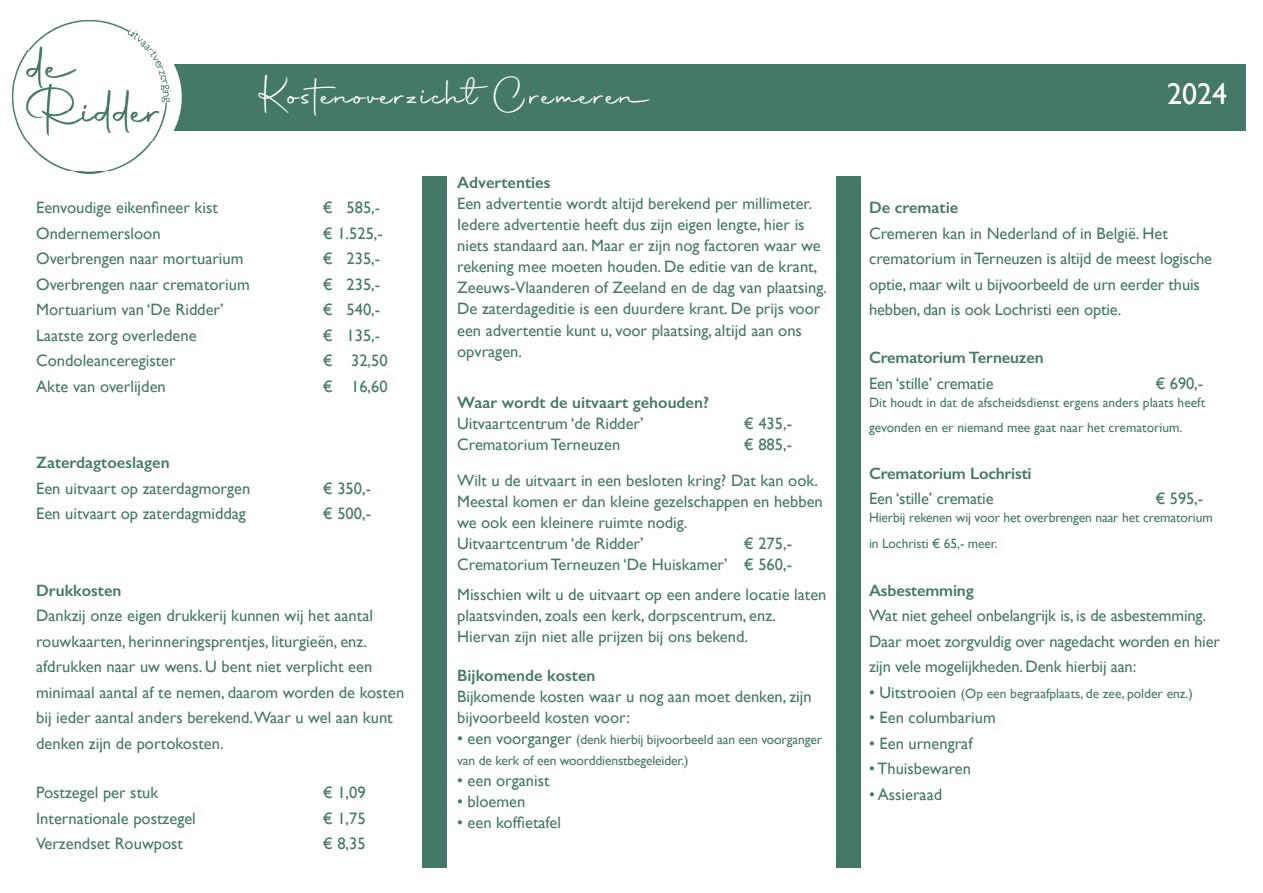
<style>
.page{position:relative;width:1263px;height:893px;background:#fff}
.page>*{position:absolute;margin:0;border:0;box-sizing:border-box;transform-origin:0 0}
.t1{font:40.5px "Autography";letter-spacing:.04em;color:#fff}
.t2{font:30px "Gill Sans";color:#fff}
.t3{font:16.5px/21px "Gill Sans";color:#457969}
.t4{font:600 16.5px "Gill Sans";color:#457969}
.t5{font:13.5px/25.5px "Gill Sans";letter-spacing:-.01em;color:#457969}
.s1{font-size:16.5px}
</style>
<div class="page">
<div style="left:170px;top:64px;width:1075px;height:67px;background:#447969"></div>
<div style="left:36px;top:24px;width:146px;height:146px;background:#fff;border-radius:50%"></div>
<img style="left:13px;top:20px;width:157px;height:154px">
<div style="left:422px;top:176px;width:24px;height:691px;background:#447969"></div>
<div style="left:836px;top:176px;width:24px;height:691px;background:#447969"></div>
<h1 class="t1" style="left:259px;top:69px;width:393px">Kostenoverzicht Cremeren</h1>
<h2 class="t2" style="left:1167px;top:76px;width:61px">2024</h2>
<p class="t3" style="left:36px;top:197px;width:183px">Eenvoudige eikenfineer kist</p>
<p class="t3" style="left:323px;top:197px;width:59px">€ 585,-</p>
<p class="t3" style="left:36px;top:223px;width:126px">Ondernemersloon</p>
<p class="t3" style="left:323px;top:223px;width:62px">€ 1.525,-</p>
<p class="t3" style="left:36px;top:248px;width:209px">Overbrengen naar mortuarium</p>
<p class="t3" style="left:323px;top:248px;width:59px">€ 235,-</p>
<p class="t3" style="left:36px;top:274px;width:215px">Overbrengen naar crematorium</p>
<p class="t3" style="left:323px;top:274px;width:59px">€ 235,-</p>
<p class="t3" style="left:36px;top:299px;width:189px">Mortuarium van ‘De Ridder’</p>
<p class="t3" style="left:323px;top:299px;width:59px">€ 540,-</p>
<p class="t3" style="left:36px;top:325px;width:162px">Laatste zorg overledene</p>
<p class="t3" style="left:323px;top:325px;width:59px">€ 135,-</p>
<p class="t3" style="left:36px;top:350px;width:141px">Condoleanceregister</p>
<p class="t3" style="left:323px;top:350px;width:67px">€ 32,50</p>
<p class="t3" style="left:36px;top:376px;width:131px">Akte van overlijden</p>
<p class="t3" style="left:323px;top:376px;width:67px">€ 16,60</p>
<p class="t4" style="left:36px;top:453px;width:135px">Zaterdagtoeslagen</p>
<p class="t3" style="left:36px;top:478px;width:216px">Een uitvaart op zaterdagmorgen</p>
<p class="t3" style="left:323px;top:478px;width:50px">€ 350,-</p>
<p class="t3" style="left:36px;top:503px;width:211px">Een uitvaart op zaterdagmiddag</p>
<p class="t3" style="left:323px;top:503px;width:50px">€ 500,-</p>
<p class="t4" style="left:36px;top:580px;width:87px">Drukkosten</p>
<p class="t3" style="left:36px;top:603px;width:370px;line-height:25.5px">Dankzij onze eigen drukkerij kunnen wij het aantal rouwkaarten, herinneringsprentjes, liturgieën, enz. afdrukken naar uw wens. U bent niet verplicht een minimaal aantal af te nemen, daarom worden de kosten bij ieder aantal anders berekend.Waar u wel aan kunt denken zijn de portokosten.</p>
<p class="t3" style="left:36px;top:782px;width:124px">Postzegel per stuk</p>
<p class="t3" style="left:323px;top:782px;width:45px">€ 1,09</p>
<p class="t3" style="left:36px;top:807px;width:161px">Internationale postzegel</p>
<p class="t3" style="left:323px;top:807px;width:45px">€ 1,75</p>
<p class="t3" style="left:36px;top:833px;width:148px">Verzendset Rouwpost</p>
<p class="t3" style="left:323px;top:833px;width:45px">€ 8,35</p>
<p class="t4" style="left:457px;top:173px;width:95px">Advertenties</p>
<p class="t3" style="left:457px;top:193px;width:371px">Een advertentie wordt altijd berekend per millimeter.<br>Iedere advertentie heeft dus zijn eigen lengte, hier is niets standaard aan. Maar er zijn nog factoren waar we rekening mee moeten houden. De editie van de krant, Zeeuws-Vlaanderen of Zeeland en de dag van plaatsing.<br>De zaterdageditie is een duurdere krant. De prijs voor een advertentie kunt u, voor plaatsing, altijd aan ons opvragen.</p>
<p class="t4" style="left:457px;top:392px;width:253px">Waar wordt de uitvaart gehouden?</p>
<p class="t3" style="left:457px;top:412px;width:188px">Uitvaartcentrum ‘de Ridder’</p>
<p class="t3" style="left:744px;top:412px;width:50px">€ 435,-</p>
<p class="t3" style="left:457px;top:433px;width:165px">Crematorium Terneuzen</p>
<p class="t3" style="left:457px;top:426px;width:362px;line-height:36px;text-indent:287px">€ 885,-<br>Wilt u de uitvaart in een besloten kring? Dat kan ook.</p>
<p class="t3" style="left:457px;top:490px;width:367px">Meestal komen er dan kleine gezelschappen en hebben we ook een kleinere ruimte nodig.<br>Uitvaartcentrum ‘de Ridder’</p>
<p class="t3" style="left:457px;top:532px;width:336px;text-align:right">€ 275,-<br>Crematorium Terneuzen ‘De Huiskamer’ € 560,-</p>
<p class="t3" style="left:457px;top:583px;width:371px">Misschien wilt u de uitvaart op een andere locatie laten plaatsvinden, zoals een kerk, dorpscentrum, enz.<br>Hiervan zijn niet alle prijzen bij ons bekend.</p>
<p class="t4" style="left:457px;top:665px;width:140px">Bijkomende kosten</p>
<p class="t3" style="left:457px;top:685px;width:356px">Bijkomende kosten waar u nog aan moet denken, zijn bijvoorbeeld kosten voor:</p>
<p class="t5" style="left:457px;top:728px;width:366px;line-height:21px"><span class="s1">• een voorganger</span> (denk hierbij bijvoorbeeld aan een voorganger van de kerk of een woorddienstbegeleider.)</p>
<p class="t3" style="left:457px;top:769px;width:94px">• een organist</p>
<p class="t3" style="left:457px;top:790px;width:70px">• bloemen</p>
<p class="t3" style="left:457px;top:811px;width:105px">• een koffietafel</p>
<p class="t4" style="left:869px;top:198px;width:91px">De crematie</p>
<p class="t3" style="left:869px;top:220px;width:345px;line-height:25.5px">Cremeren kan in Nederland of in België. Het crematorium in Terneuzen is altijd de meest logische optie, maar wilt u bijvoorbeeld de urn eerder thuis hebben, dan is ook Lochristi een optie.</p>
<p class="t4" style="left:869px;top:348px;width:176px">Crematorium Terneuzen</p>
<p class="t3" style="left:869px;top:373px;width:126px">Een ‘stille’ crematie</p>
<p class="t3" style="left:1155px;top:373px;width:49px">€ 690,-</p>
<p class="t5" style="left:869px;top:389px;width:338px">Dit houdt in dat de afscheidsdienst ergens anders plaats heeft gevonden en er niemand mee gaat naar het crematorium.</p>
<p class="t4" style="left:869px;top:463px;width:164px">Crematorium Lochristi</p>
<p class="t3" style="left:869px;top:488px;width:126px">Een ‘stille’ crematie</p>
<p class="t3" style="left:1156px;top:488px;width:49px">€ 595,-</p>
<p class="t5" style="left:869px;top:505px;width:345px">Hierbij rekenen wij voor het overbrengen naar het crematorium in Lochristi € 65,- meer.</p>
<p class="t4" style="left:869px;top:580px;width:106px">Asbestemming</p>
<p class="t3" style="left:869px;top:603px;width:352px;line-height:25.5px">Wat niet geheel onbelangrijk is, is de asbestemming.<br>Daar moet zorgvuldig over nagedacht worden en hier zijn vele mogelijkheden. Denk hierbij aan:</p>
<p class="t5" style="left:869px;top:680px;width:325px"><span class="s1">• Uitstrooien</span> (Op een begraafplaats, de zee, polder enz.)</p>
<p class="t3" style="left:869px;top:707px;width:128px">• Een columbarium</p>
<p class="t3" style="left:869px;top:733px;width:105px">• Een urnengraf</p>
<p class="t3" style="left:869px;top:758px;width:103px">• Thuisbewaren</p>
<p class="t3" style="left:869px;top:784px;width:75px">• Assieraad</p>
</div>
